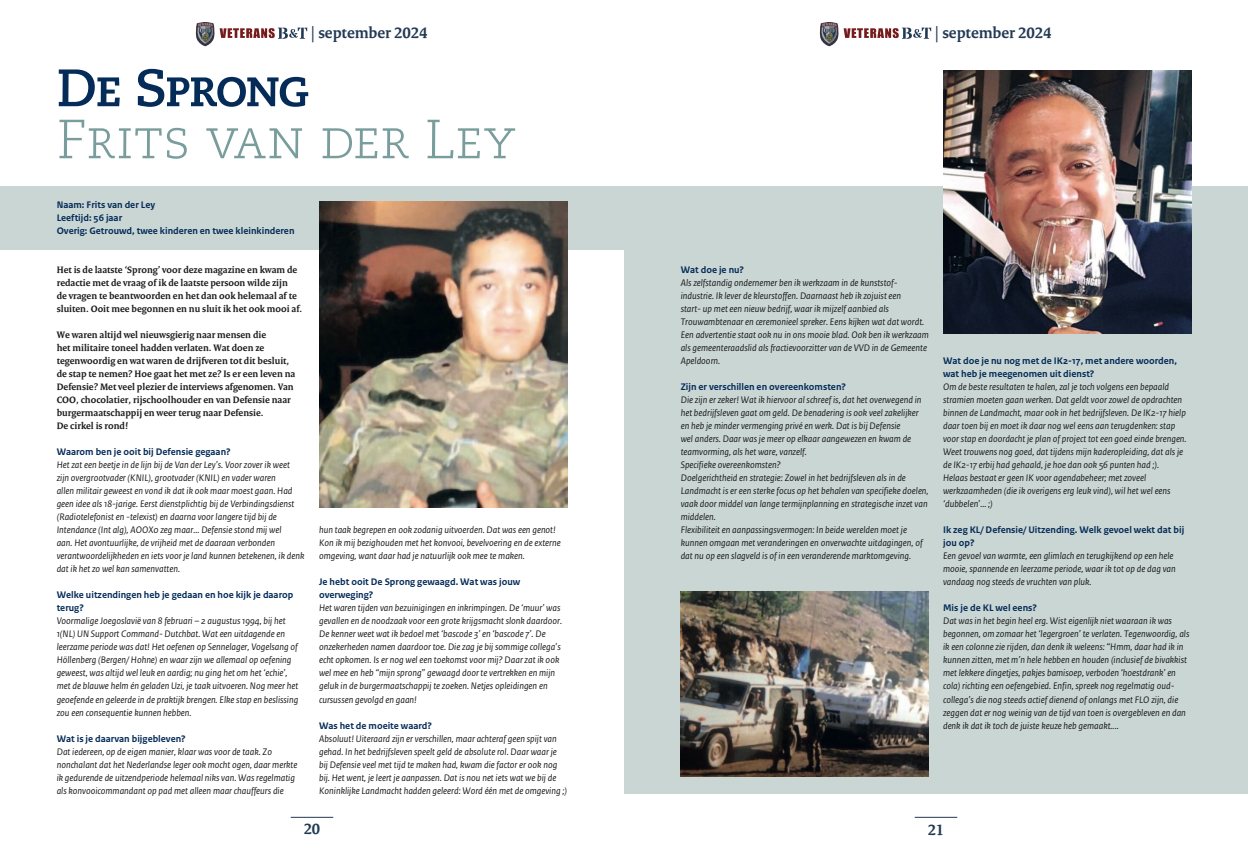
<style>
.page{position:relative;width:1248px;height:851px;background:#fff}
.page>*{position:absolute;margin:0;border:0;box-sizing:border-box;transform-origin:0 0}
.t1{font:300 55px "Caecilia LT Std";color:#799d9c}
.t2{font:700 52.5px "Caecilia LT Std";color:#052b58}
.t3{font:700 16.2px "Rijksoverheid Serif";letter-spacing:-.005em;color:#223a54}
.t4{font:700 16px "Rijksoverheid Serif";color:#223a54}
.t5{font:italic 10px/13px "Rijksoverheid Sans Text";color:#1a1a1a}
.t6{font:700 10px/13px "Rijksoverheid Serif";color:#1a1a1a}
.t7{font:700 10px/13px "Rijksoverheid Sans Text";color:#052b58}
</style>
<div class="page">
<div style="left:624px;top:186px;width:623px;height:607px;background:#c9d6d3"></div>
<div style="left:0;top:186px;width:680px;height:63px;background:#c9d6d3"></div>
<img style="left:319px;top:201px;width:248px;height:306px">
<img style="left:680px;top:592px;width:248px;height:184px">
<img style="left:943px;top:71px;width:248px;height:262px">
<svg style="left:196px;top:22px;width:111px;height:24px"></svg>
<svg style="left:819px;top:22px;width:112px;height:24px"></svg>
<hr style="left:291px;top:816px;width:42px;height:1px;background:#223a54">
<hr style="left:914px;top:816px;width:43px;height:1px;background:#223a54">
<h3 class="t3" style="left:310px;top:23px;width:119px">| september ()(4</h3>
<h3 class="t3" style="left:934px;top:23px;width:119px">| september ()(4</h3>
<h2 class="t2" style="left:57px;top:57px;width:254px">De S0rong</h2>
<h1 class="t1" style="left:57px;top:108px;width:461px">Frits van der Ley</h1>
<p class="t7" style="left:57px;top:198px;width:239px">Naam: Frits van der Ley<br>Leeftijd: 56 jaar<br>Overig: Getrouwd, twee kinderen en twee kleinkinderen</p>
<p class="t6" style="left:57px;top:263px;width:247px">Het is de laatste ‘Sprong’ voor deze magazine en kwam de redactie met de vraag of ik de laatste persoon wilde zijn<br>de vragen te beantwoorden en het dan ook helemaal af te sluiten. Ooit mee begonnen en nu sluit ik het ook mooi af.</p>
<p class="t6" style="left:57px;top:328px;width:240px">We waren altijd wel nieuwsgierig naar mensen die<br>het militaire toneel hadden verlaten. Wat doen ze tegenwoordig en wat waren de drijfveren tot dit besluit, de stap te nemen? Hoe gaat het met ze? Is er een leven na Defensie? Met veel plezier de interviews afgenomen. Van COO, chocolatier, rijschoolhouder en van Defensie naar burgermaatschappij en weer terug naar Defensie.<br>De cirkel is rond!</p>
<p class="t7" style="left:57px;top:445px;width:175px">Waarom ben je ooit bij Defensie gegaan?</p>
<p class="t5" style="left:57px;top:458px;width:249px">Het zat een beetje in de lijn bij de Van der Ley’s. Voor zover ik weet zijn overgrootvader (KNIL), grootvader (KNIL) en vader waren<br>allen militair geweest en vond ik dat ik ook maar moest gaan. Had geen idee als 18-jarige. Eerst dienstplichtig bij de Verbindingsdienst (Radiotelefonist en -telexist) en daarna voor langere tijd bij de Intendance (Int alg), AOOX0 zeg maar... Defensie stond mij wel<br>aan. Het avontuurlijke, de vrijheid met de daaraan verbonden verantwoordelijkheden en iets voor je land kunnen betekenen, ik denk dat ik het zo wel kan samenvatten.</p>
<p class="t7" style="left:57px;top:588px;width:238px">Welke uitzendingen heb je gedaan en hoe kijk je daarop terug?</p>
<p class="t5" style="left:57px;top:614px;width:243px">Voormalige Joegoslavië van 8 februari – 2 augustus 1994, bij het 1(NL) UN Support Command- Dutchbat. Wat een uitdagende en leerzame periode was dat! Het oefenen op Sennelager, Vogelsang of Höllenberg (Bergen/ Hohne) en waar zijn we allemaal op oefening geweest, was altijd wel leuk en aardig; nu ging het om het ‘echie’, met de blauwe helm én geladen Uzi, je taak uitvoeren. Nog meer het geoefende en geleerde in de praktijk brengen. Elke stap en beslissing zou een consequentie kunnen hebben.</p>
<p class="t7" style="left:57px;top:731px;width:131px">Wat is je daarvan bijgebleven?</p>
<p class="t5" style="left:57px;top:744px;width:242px">Dat iedereen, op de eigen manier, klaar was voor de taak. Zo nonchalant dat het Nederlandse leger ook mocht ogen, daar merkte ik gedurende de uitzendperiode helemaal niks van. Was regelmatig als konvooicommandant op pad met alleen maar chauffeurs die</p>
<p class="t7" style="left:680px;top:263px;width:65px">Wat doe je nu?</p>
<p class="t5" style="left:680px;top:276px;width:250px">Als zelfstandig ondernemer ben ik werkzaam in de kunststof&shy;industrie. Ik lever de kleurstoffen. Daarnaast heb ik zojuist een<br>start- up met een nieuw bedrijf, waar ik mijzelf aanbied als Trouwambtenaar en ceremonieel spreker. Eens kijken wat dat wordt.<br>Een advertentie staat ook nu in ons mooie blad. Ook ben ik werkzaam als gemeenteraadslid als fractievoorzitter van de VVD in de Gemeente Apeldoorn.</p>
<p class="t7" style="left:680px;top:380px;width:167px">Zijn er verschillen en overeenkomsten?</p>
<p class="t5" style="left:680px;top:393px;width:249px">Die zijn er zeker! Wat ik hiervoor al schreef is, dat het overwegend in het bedrijfsleven gaat om geld. De benadering is ook veel zakelijker en heb je minder vermenging privé en werk. Dat is bij Defensie<br>wel anders. Daar was je meer op elkaar aangewezen en kwam de teamvorming, als het ware, vanzelf.<br>Specifieke overeenkomsten?<br>Doelgerichtheid en strategie: Zowel in het bedrijfsleven als in de Landmacht is er een sterke focus op het behalen van specifieke doelen, vaak door middel van lange termijnplanning en strategische inzet van middelen.<br>Flexibiliteit en aanpassingsvermogen: In beide werelden moet je kunnen omgaan met veranderingen en onverwachte uitdagingen, of dat nu op een slagveld is of in een veranderende marktomgeving.</p>
<p class="t7" style="left:943px;top:354px;width:235px">Wat doe je nu nog met de IK2-17, met andere woorden, wat heb je meegenomen uit dienst?</p>
<p class="t5" style="left:943px;top:380px;width:245px">Om de beste resultaten te halen, zal je toch volgens een bepaald stramien moeten gaan werken. Dat geldt voor zowel de opdrachten binnen de Landmacht, maar ook in het bedrijfsleven. De IK2-17 hielp daar toen bij en moet ik daar nog wel eens aan terugdenken: stap voor stap en doordacht je plan of project tot een goed einde brengen.<br>Weet trouwens nog goed, dat tijdens mijn kaderopleiding, dat als je de IK2-17 erbij had gehaald, je hoe dan ook 56 punten had ;).<br>Helaas bestaat er geen IK voor agendabeheer; met zoveel werkzaamheden (die ik overigens erg leuk vind), wil het wel eens ‘dubbelen’... ;)</p>
<p class="t7" style="left:943px;top:523px;width:243px">Ik zeg KL/ Defensie/ Uitzending. Welk gevoel wekt dat bij jou op?</p>
<p class="t5" style="left:943px;top:549px;width:234px">Een gevoel van warmte, een glimlach en terugkijkend op een hele mooie, spannende en leerzame periode, waar ik tot op de dag van vandaag nog steeds de vruchten van pluk.</p>
<p class="t7" style="left:943px;top:601px;width:95px">Mis je de KL wel eens?</p>
<p class="t5" style="left:943px;top:614px;width:248px">Dat was in het begin heel erg. Wist eigenlijk niet waaraan ik was begonnen, om zomaar het ‘legergroen’ te verlaten. Tegenwoordig, als ik een colonne zie rijden, dan denk ik weleens: “Hmm, daar had ik in kunnen zitten, met m’n hele hebben en houden (inclusief de bivakkist met lekkere dingetjes, pakjes bamisoep, verboden ‘hoestdrank’ en cola) richting een oefengebied. Enfin, spreek nog regelmatig oud&shy;collega’s die nog steeds actief dienend of onlangs met FLO zijn, die zeggen dat er nog weinig van de tijd van toen is overgebleven en dan denk ik dat ik toch de juiste keuze heb gemaakt....</p>
<p class="t5" style="left:319px;top:523px;width:243px">hun taak begrepen en ook zodanig uitvoerden. Dat was een genot!<br>Kon ik mij bezighouden met het konvooi, bevelvoering en de externe omgeving, want daar had je natuurlijk ook mee te maken.</p>
<p class="t7" style="left:319px;top:575px;width:203px">Je hebt ooit De Sprong gewaagd. Wat was jouw overweging?</p>
<p class="t5" style="left:319px;top:601px;width:244px">Het waren tijden van bezuinigingen en inkrimpingen. De ‘muur’ was gevallen en de noodzaak voor een grote krijgsmacht slonk daardoor.<br>De kenner weet wat ik bedoel met ‘bascode 3’ en ‘bascode 7’. De onzekerheden namen daardoor toe. Die zag je bij sommige collega’s echt opkomen. Is er nog wel een toekomst voor mij? Daar zat ik ook wel mee en heb “mijn sprong” gewaagd door te vertrekken en mijn geluk in de burgermaatschappij te zoeken. Netjes opleidingen en cursussen gevolgd en gaan!</p>
<p class="t7" style="left:319px;top:718px;width:115px">Was het de moeite waard?</p>
<p class="t5" style="left:319px;top:731px;width:249px">Absoluut! Uiteraard zijn er verschillen, maar achteraf geen spijt van gehad. In het bedrijfsleven speelt geld de absolute rol. Daar waar je bij Defensie veel met tijd te maken had, kwam die factor er ook nog bij. Het went, je leert je aanpassen. Dat is nou net iets wat we bij de Koninklijke Landmacht hadden geleerd: Word één met de omgeving ;)</p>
<h3 class="t4" style="left:304px;top:819px;width:18px">()</h3>
<h3 class="t4" style="left:927px;top:819px;width:18px">(1</h3>
</div>
